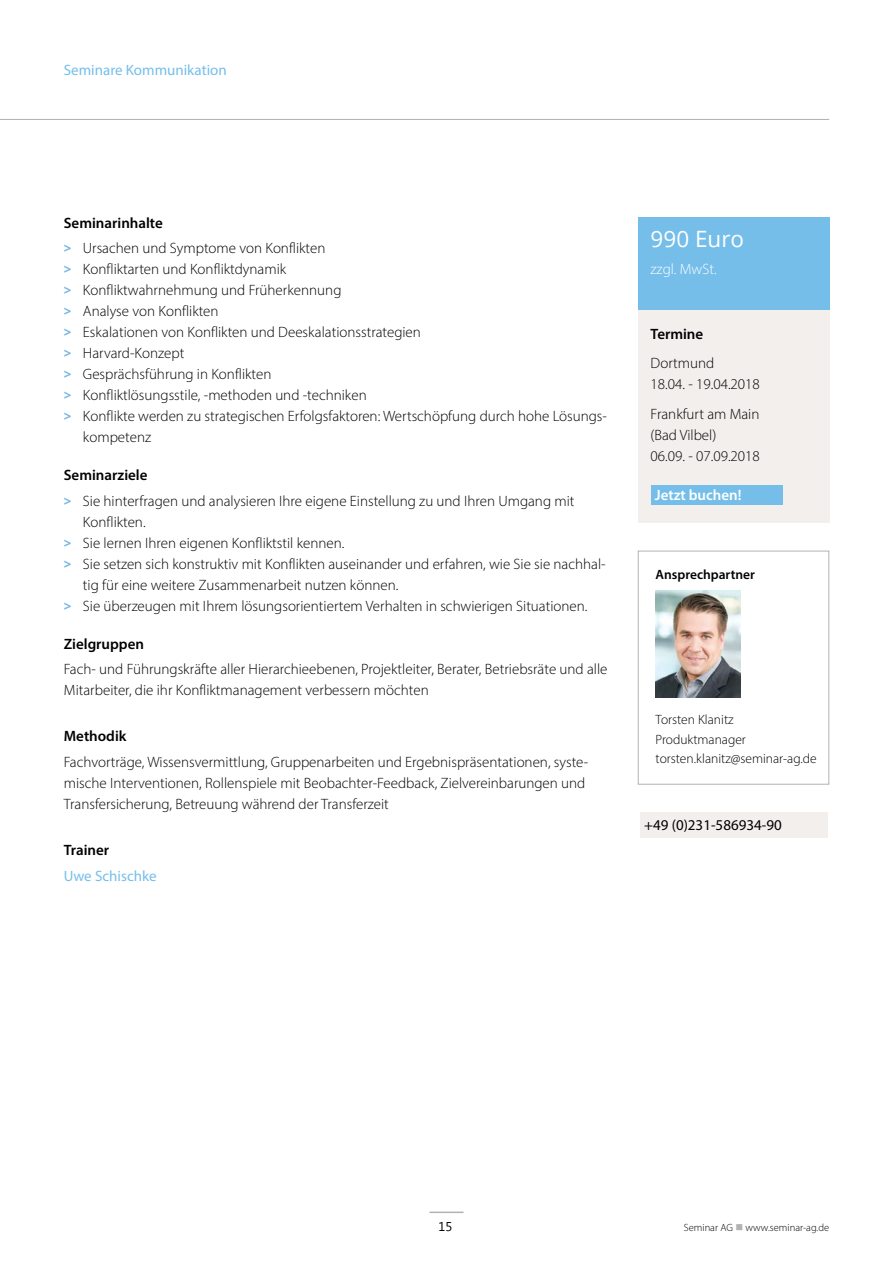
<style>
.page{position:relative;width:893px;height:1263px;background:#fff}
.page>*{position:absolute;margin:0;border:0;box-sizing:border-box;transform-origin:0 0}
.t1{font:22.5px "Open Sans";color:#fff}
.t2{font:300 15px/21px "Myriad Pro";color:#000}
.t3{font:15px "Myriad Pro";color:#75beea}
.t4{font:600 15px "Myriad Pro";color:#000}
.t5{font:15px "Myriad Pro";color:#000}
.t6{font:600 15px "Myriad Pro";color:#fff}
.t7{font:300 15px "Myriad Pro";color:#fff}
.t8{font:300 13.5px/19.5px "Myriad Pro";color:#000}
.t9{font:600 13.5px "Myriad Pro";color:#000}
.t10{font:12.75px "Segoe UI";color:#000}
.t11{font:300 10.5px "Myriad Pro";color:#000}
.s1{font-weight:600}
.s2{font-family:"Open Sans";font-weight:700;font-size:13.5px;color:#77b7e5}
.s3{color:#b1b2b3}
</style>
<div class="page">
<hr style="left:429px;top:1211px;width:34px;height:2px;background:#b1b2b3">
<hr style="left:0;top:119px;width:829px;height:1px;background:#b1b2b3">
<div style="left:640px;top:812px;width:187px;height:25px;background:#f3efed"></div>
<img style="left:656px;top:590px;width:85px;height:108px">
<div style="left:638px;top:551px;width:191px;height:233px;border:1px solid #b1b2b3"></div>
<div style="left:638px;top:217px;width:191px;height:93px;background:#75beea"></div>
<div style="left:638px;top:310px;width:191px;height:213px;background:#f3efed"></div>
<div style="left:651px;top:486px;width:131px;height:19px;background:#75beea"></div>
<p class="t3" style="left:64px;top:61px;width:165px">Seminare Kommunikation</p>
<p class="t2" style="left:64px;top:210px;width:263px;line-height:25.2px"><span class="s1">Seminarinhalte<br></span><span class="s2">&gt;</span> Ursachen und Symptome von Konflikten</p>
<p class="t2" style="left:64px;top:259px;width:224px"><span class="s2">&gt;</span> Konfliktarten und Konfliktdynamik</p>
<p class="t2" style="left:64px;top:280px;width:279px"><span class="s2">&gt;</span> Konfliktwahrnehmung und Früherkennung</p>
<p class="t2" style="left:64px;top:301px;width:156px"><span class="s2">&gt;</span> Analyse von Konflikten</p>
<p class="t2" style="left:64px;top:322px;width:359px"><span class="s2">&gt;</span> Eskalationen von Konflikten und Deeskalationsstrategien</p>
<p class="t2" style="left:64px;top:343px;width:122px"><span class="s2">&gt;</span> Harvard-Konzept</p>
<p class="t2" style="left:64px;top:364px;width:209px"><span class="s2">&gt;</span> Gesprächsführung in Konflikten</p>
<p class="t2" style="left:64px;top:385px;width:305px"><span class="s2">&gt;</span> Konfliktlösungsstile, -methoden und -techniken</p>
<p class="t2" style="left:64px;top:406px;width:545px"><span class="s2">&gt;</span> Konflikte werden zu strategischen Erfolgsfaktoren: Wertschöpfung durch hohe Lösungs-</p>
<p class="t2" style="left:83px;top:427px;width:70px">kompetenz</p>
<p class="t2" style="left:64px;top:463px;width:512px;line-height:25.2px"><span class="s1">Seminarziele<br></span><span class="s2">&gt;</span> Sie hinterfragen und analysieren Ihre eigene Einstellung zu und Ihren Umgang mit</p>
<p class="t2" style="left:83px;top:511px;width:64px">Konflikten.</p>
<p class="t2" style="left:64px;top:532px;width:282px"><span class="s2">&gt;</span> Sie lernen Ihren eigenen Konfliktstil kennen.</p>
<p class="t2" style="left:64px;top:553px;width:543px"><span class="s2">&gt;</span> Sie setzen sich konstruktiv mit Konflikten auseinander und erfahren, wie Sie sie nachhal-</p>
<p class="t2" style="left:83px;top:574px;width:317px">tig für eine weitere Zusammenarbeit nutzen können.</p>
<p class="t2" style="left:64px;top:595px;width:525px"><span class="s2">&gt;</span> Sie überzeugen mit Ihrem lösungsorientiertem Verhalten in schwierigen Situationen.</p>
<p class="t4" style="left:64px;top:634px;width:82px">Zielgruppen</p>
<p class="t2" style="left:64px;top:658px;width:545px">Fach- und Führungskräfte aller Hierarchieebenen, Projektleiter, Berater, Betriebsräte und alle<br>Mitarbeiter, die ihr Konfliktmanagement verbessern möchten</p>
<p class="t4" style="left:64px;top:727px;width:64px">Methodik</p>
<p class="t2" style="left:64px;top:751px;width:526px">Fachvorträge, Wissensvermittlung, Gruppenarbeiten und Ergebnispräsentationen, syste&shy;mische Interventionen, Rollenspiele mit Beobachter-Feedback, Zielvereinbarungen und<br>Transfersicherung, Betreuung während der Transferzeit</p>
<p class="t4" style="left:64px;top:841px;width:47px">Trainer</p>
<p class="t3" style="left:64px;top:866px;width:94px">Uwe Schischke</p>
<h1 class="t1" style="left:651px;top:223px;width:95px">990 Euro</h1>
<p class="t7" style="left:651px;top:260px;width:68px">zzgl. MwSt.</p>
<p class="t4" style="left:651px;top:324px;width:54px">Termine</p>
<p class="t2" style="left:651px;top:353px;width:111px">Dortmund<br>18.04. - 19.04.2018</p>
<p class="t2" style="left:651px;top:403px;width:111px">Frankfurt am Main (Bad Vilbel)<br>06.09. - 07.09.2018</p>
<p class="t6" style="left:655px;top:486px;width:88px">Jetzt buchen!</p>
<p class="t9" style="left:656px;top:565px;width:101px">Ansprechpartner</p>
<p class="t8" style="left:656px;top:710px;width:163px">Torsten Klanitz<br>Produktmanager torsten.klanitz@seminar-ag.de</p>
<p class="t5" style="left:644px;top:816px;width:139px">+49 (0)231-586934-90</p>
<p class="t10" style="left:439px;top:1218px;width:15px">15</p>
<p class="t11" style="left:684px;top:1221px;width:147px">Seminar AG <span class="s3">■</span> www.seminar-ag.de</p>
</div>
